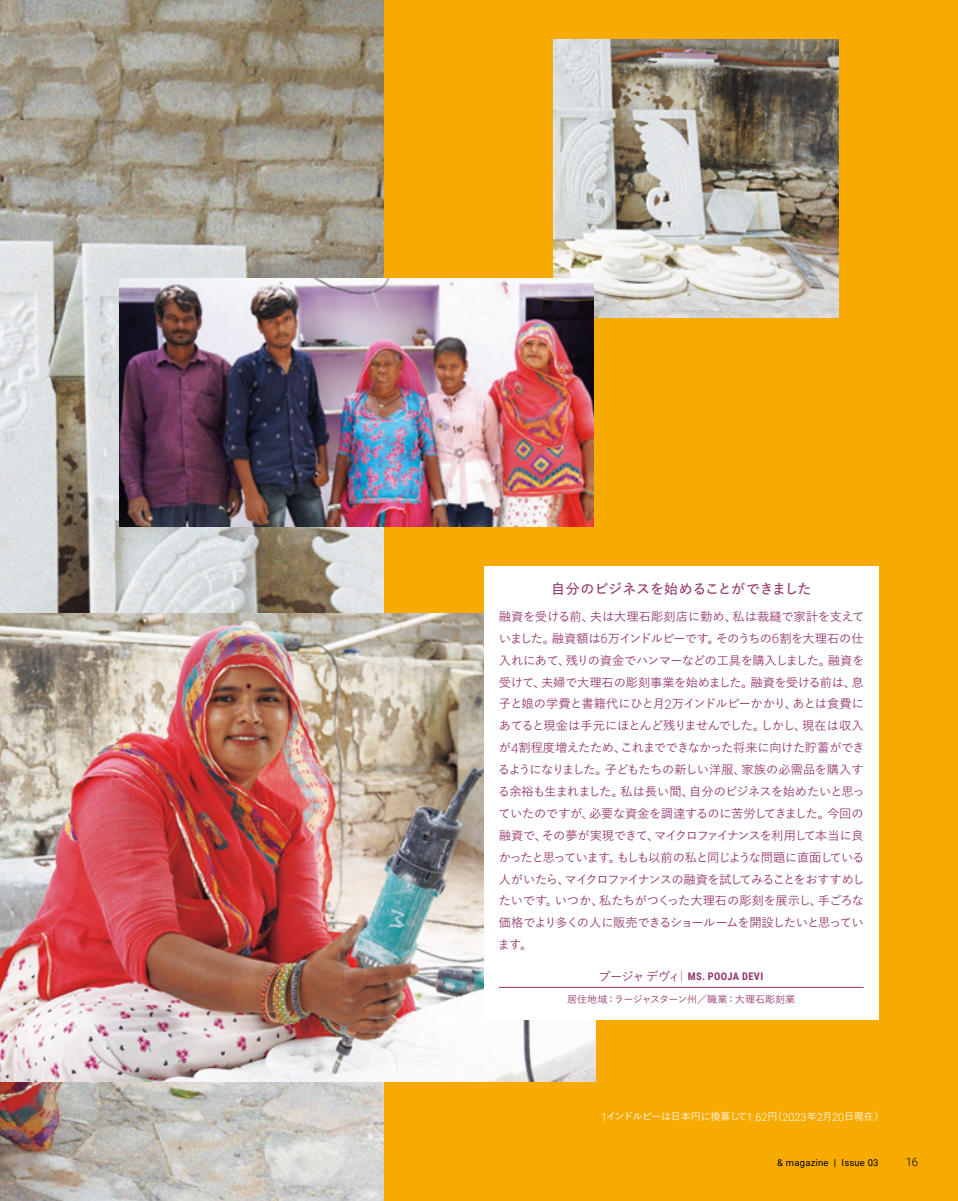
<style>
.page{position:relative;width:958px;height:1201px;background:#fff}
.page>*{position:absolute;margin:0;border:0;box-sizing:border-box;transform-origin:0 0}
.t1{font:600 14px "Yu Go Pr 6 N";letter-spacing:-.015em;color:#94376d}
.t2{font:500 12.25px/21.9px "Yu Go Pr 6 N";letter-spacing:-.07em;color:#94376d;text-align:justify}
.t3{font:300 11.38px "Roboto";color:#000}
.t4{font:700 10.5px "Roboto Condensed";letter-spacing:.035em;color:#94376d}
.t5{font:500 10.15px "Yu Go Pr 6 N";letter-spacing:-.035em;color:#fff}
.t6{font:500 10.15px "Yu Go Pr 6 N";color:#94376d}
.t7{font:9.45px "Roboto";letter-spacing:.025em;color:#000}
.s1{font-family:"Roboto";font-weight:300;font-size:13.3px}
.s2{font-family:"Yu Go Pr 6 N";font-weight:500;font-size:12.25px}
.s3{font-family:"Roboto";font-weight:300;font-size:10.85px}
</style>
<div class="page">
<img style="left:0;top:0;width:384px;height:1200px">
<div style="left:384px;top:0;width:573px;height:1200px;background:#f7ab00"></div>
<img style="left:0;top:613px;width:595px;height:468px">
<img style="left:553px;top:40px;width:285px;height:278px">
<div style="left:484px;top:566px;width:394px;height:453px;background:#fff"></div>
<hr style="left:499px;top:987px;width:364px;height:1px;background:#94376d">
<img style="left:119px;top:278px;width:474px;height:248px">
<p class="t1" style="left:551px;top:576px;width:261px">自分のビジネスを始めることができました</p>
<p class="t2" style="left:498px;top:604px;width:368px">融資を受ける前、夫は大理石彫刻店に勤め、私は裁縫で家計を支えていました。融資額は<span class="s1">6</span>万インドルピーです。そのうちの<span class="s1">6</span>割を大理石の仕入れにあて、残りの資金でハンマーなどの工具を購入しました。融資を受けて、夫婦で大理石の彫刻事業を始めました。融資を受ける前は、息子と娘の学費と書籍代にひと月<span class="s1">2</span>万インドルピーかかり、あとは食費にあてると現金は手元にほとんど残りませんでした。しかし、現在は収入が<span class="s1">4</span>割程度増えたため、これまでできなかった将来に向けた貯蓄ができるようになりました。子どもたちの新しい洋服、家族の必需品を購入する余裕も生まれました。私は長い間、自分のビジネスを始めたいと思っていたのですが、必要な資金を調達するのに苦労してきました。今回の融資で、その夢が実現できて、マイクロファイナンスを利用して本当に良かったと思っています。もしも以前の私と同じような問題に直面している人がいたら、マイクロファイナンスの融資を試してみることをおすすめしたいです。いつか、私たちがつくった大理石の彫刻を展示し、手ごろな価格でより多くの人に販売できるショールームを開設したいと思っています。</p>
<p class="t4" style="left:598px;top:968px;width:166px"><span class="s2">プージャデヴィ｜</span>MS. POOJA DEVI</p>
<p class="t6" style="left:567px;top:989px;width:230px">居住地域：ラージャスターン州／職業：大理石彫刻業</p>
<p class="t5" style="left:601px;top:1107px;width:284px"><span class="s3">1</span>インドルピーは日本円に換算して<span class="s3">1.62</span>円（<span class="s3">2023</span>年<span class="s3">2</span>月<span class="s3">20</span>日現在）</p>
<p class="t7" style="left:777px;top:1156px;width:103px">&amp; magazine | Issue 03</p>
<p class="t3" style="left:905px;top:1154px;width:14px">16</p>
</div>
